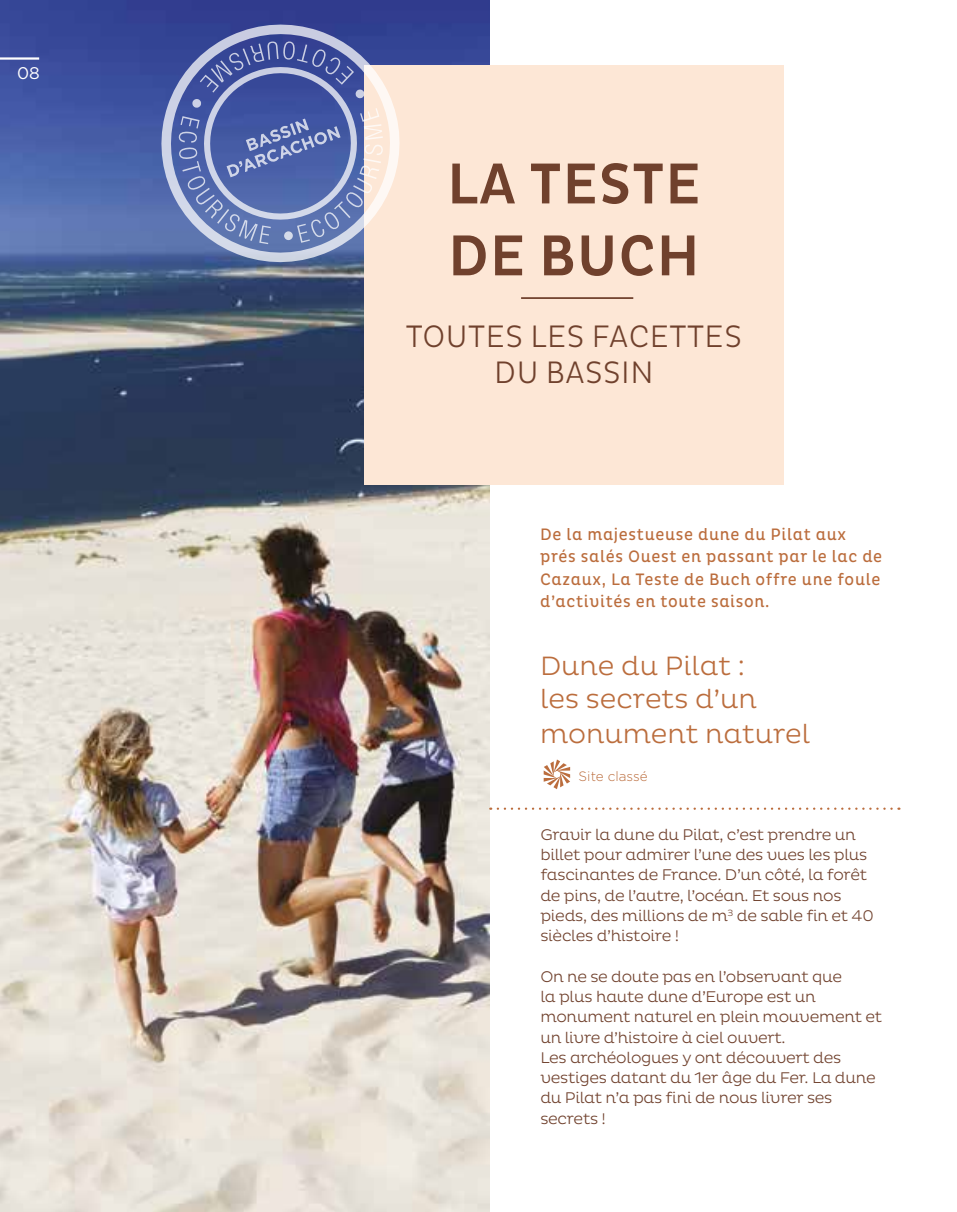
<style>
.page{position:relative;width:957px;height:1212px;background:#fff}
.page>*{position:absolute;margin:0;border:0;box-sizing:border-box;transform-origin:0 0}
.t1{font:500 58.5px/72px "Pluto Cond";letter-spacing:.015em;color:#70412d}
.t2{font:300 31.5px/36px "Pluto Cond";letter-spacing:.015em;color:#70412d;text-align:center}
.t3{font:300 27px/32.4px "Pluto";color:#bb6d3d}
.t4{font:16.88px/22.5px "Pluto Cond";letter-spacing:.04em;color:#bb6d3d}
.t5{font:16.88px "Gotham";color:#fff}
.t6{font:300 15.75px/20.2px "Pluto";letter-spacing:-.02em;color:#70412d}
.t7{font:300 13.5px "Gotham";color:#bb6d3d}
</style>
<div class="page">
<img style="left:0;top:0;width:489px;height:1212px">
<div style="left:364px;top:65px;width:419px;height:420px;background:#fde7d6"></div>
<hr style="left:521px;top:297px;width:112px;height:2px;background:#70412d">
<svg style="left:158px;top:21px;width:244px;height:244px;background:#7e88b5"></svg>
<svg style="left:179px;top:41px;width:204px;height:203px;background:#6e7db5"></svg>
<svg style="left:490px;top:807px;width:401px;height:3px"></svg>
<svg style="left:544px;top:759px;width:26px;height:30px"></svg>
<hr style="left:0;top:57px;width:39px;height:3px;background:#fff">
<p class="t5" style="left:17px;top:62px;width:24px">08</p>
<h1 class="t1" style="left:447px;top:149px;width:255px">LA TESTE<br>DE BUCH</h1>
<h2 class="t2" style="left:406px;top:319px;width:337px">TOUTES LES FACETTES<br>DU BASSIN</h2>
<p class="t4" style="left:540px;top:523px;width:343px">De la majestueuse dune du Pilat aux prés salés Ouest en passant par le lac de Cazaux, La Teste de Buch offre une foule d’activités en toute saison.</p>
<h3 class="t3" style="left:540px;top:650px;width:218px">Dune du Pilat : les secrets d’un</h3>
<h3 class="t3" style="left:540px;top:717px;width:271px">monument naturel</h3>
<p class="t7" style="left:578px;top:767px;width:71px">Site classé</p>
<p class="t6" style="left:540px;top:825px;width:335px">Gravir la dune du Pilat, c’est prendre un billet pour admirer l’une des vues les plus fascinantes de France. D’un côté, la forêt de pins, de l’autre, l’océan. Et sous nos pieds, des millions de m<sup>3</sup> de sable fin et 40 siècles d’histoire !</p>
<p class="t6" style="left:540px;top:966px;width:343px">On ne se doute pas en l’observant que<br>la plus haute dune d’Europe est un monument naturel en plein mouvement et un livre d’histoire à ciel ouvert.<br>Les archéologues y ont découvert des vestiges datant du 1er âge du Fer. La dune du Pilat n’a pas fini de nous livrer ses secrets !</p>
</div>
